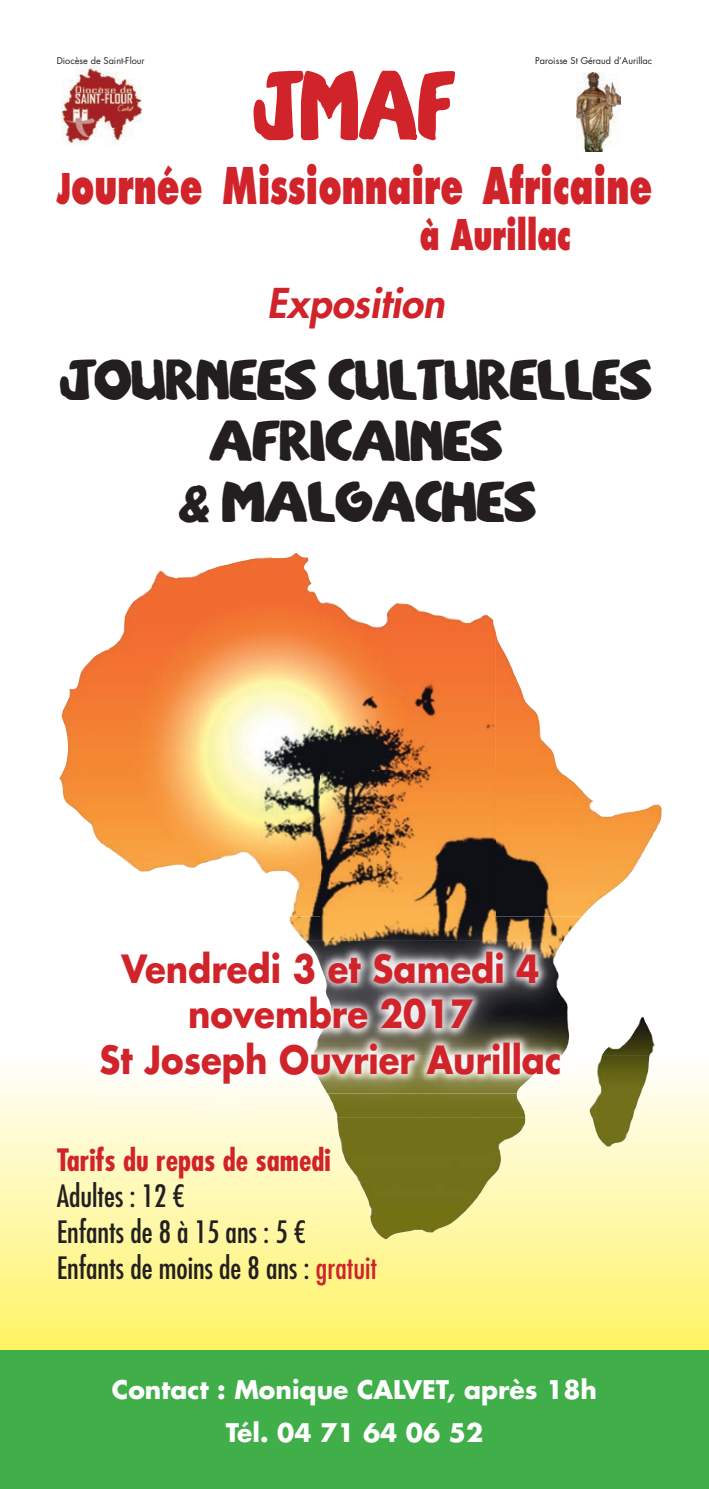
<style>
.page{position:relative;width:709px;height:1489px;background:#fff}
.page>*{position:absolute;margin:0;border:0;box-sizing:border-box;transform-origin:0 0}
.t1{font:79px "s Ou Th Afirkas 2100";color:#d1232a;scale:.8 1}
.t2{font:800 49.25px "Futura Std";color:#d1232a;scale:.67 1}
.t3{font:46.25px/61px "s Ou Th Afirkas 2100";color:#231f20;text-align:center}
.t4{font:800 41.25px "Futura Std";color:#d1232a;scale:.67 1}
.t5{font:italic 800 40px "Futura Std";color:#d1232a}
.t6{font:700 37.75px/45.2px "Futura Std";color:#d1232a;text-align:center;scale:.9 1}
.t7{font:condensed 30px/36px "Futura Std";color:#231f20}
.t8{font:700 condensed 30px "Futura Std";color:#d1232a}
.t9{font:700 25px/42.5px "Futura Std";color:#fff;text-align:center}
.t10{font:9.25px "Futura Std";color:#231f20}
.s1{font-size:41.25px}
.s2{color:#d1232a}
</style>
<div class="page">
<svg style="left:0;top:1054px;width:709px;height:295px;background:#fff7a0"></svg>
<div style="left:0;top:1349px;width:709px;height:139px;background:#40ae49"></div>
<img style="left:69px;top:552px;width:252px;height:146px">
<img style="left:321px;top:602px;width:174px;height:314px">
<img style="left:495px;top:630px;width:88px;height:286px">
<img style="left:59px;top:698px;width:262px;height:146px">
<img style="left:582px;top:791px;width:80px;height:124px">
<img style="left:102px;top:843px;width:219px;height:73px">
<img style="left:336px;top:1117px;width:190px;height:122px">
<img style="left:602px;top:1017px;width:52px;height:37px">
<img style="left:592px;top:1054px;width:58px;height:92px">
<img style="left:61px;top:65px;width:81px;height:81px">
<img style="left:576px;top:73px;width:45px;height:78px">
<img style="left:67px;top:916px;width:529px;height:201px">
<img style="left:289px;top:916px;width:293px;height:24px">
<img style="left:327px;top:1093px;width:198px;height:24px">
<img style="left:589px;top:1099px;width:7px;height:18px">
<img style="left:90px;top:940px;width:480px;height:153px">
<img style="left:305px;top:940px;width:264px;height:114px">
<img style="left:313px;top:1054px;width:249px;height:39px">
<p class="t10" style="left:57px;top:55px;width:89px">Diocèse de Saint-Flour</p>
<p class="t10" style="left:535px;top:55px;width:119px">Paroisse St Géraud d’Aurillac</p>
<h1 class="t1" style="left:253px;top:68px;width:254px">JMAF</h1>
<h2 class="t2" style="left:57px;top:155px;width:890px"><span class="s1">J</span>ournée Missionnaire Africaine</h2>
<h3 class="t4" style="left:420px;top:208px;width:228px">à Aurillac</h3>
<h3 class="t5" style="left:267px;top:278px;width:179px">Exposition</h3>
<h3 class="t3" style="left:60px;top:352px;width:593px">JOURNEES CULTURELLES<br>AFRICAINES<br>&amp; MALGACHES</h3>
<p class="t6" style="left:100px;top:945px;width:515px">Vendredi 3 et Samedi 4 novembre 2017<br>St Joseph Ouvrier Aurillac</p>
<p class="t8" style="left:57px;top:1140px;width:275px">Tarifs du repas de samedi</p>
<p class="t7" style="left:57px;top:1177px;width:322px">Adultes : 12 €<br>Enfants de 8 à 15 ans : 5 €<br>Enfants de moins de 8 ans : <span class="s2">gratuit</span></p>
<p class="t9" style="left:112px;top:1368px;width:486px">Contact : Monique CALVET, après 18h<br>Tél. 04 71 64 06 52</p>
</div>
